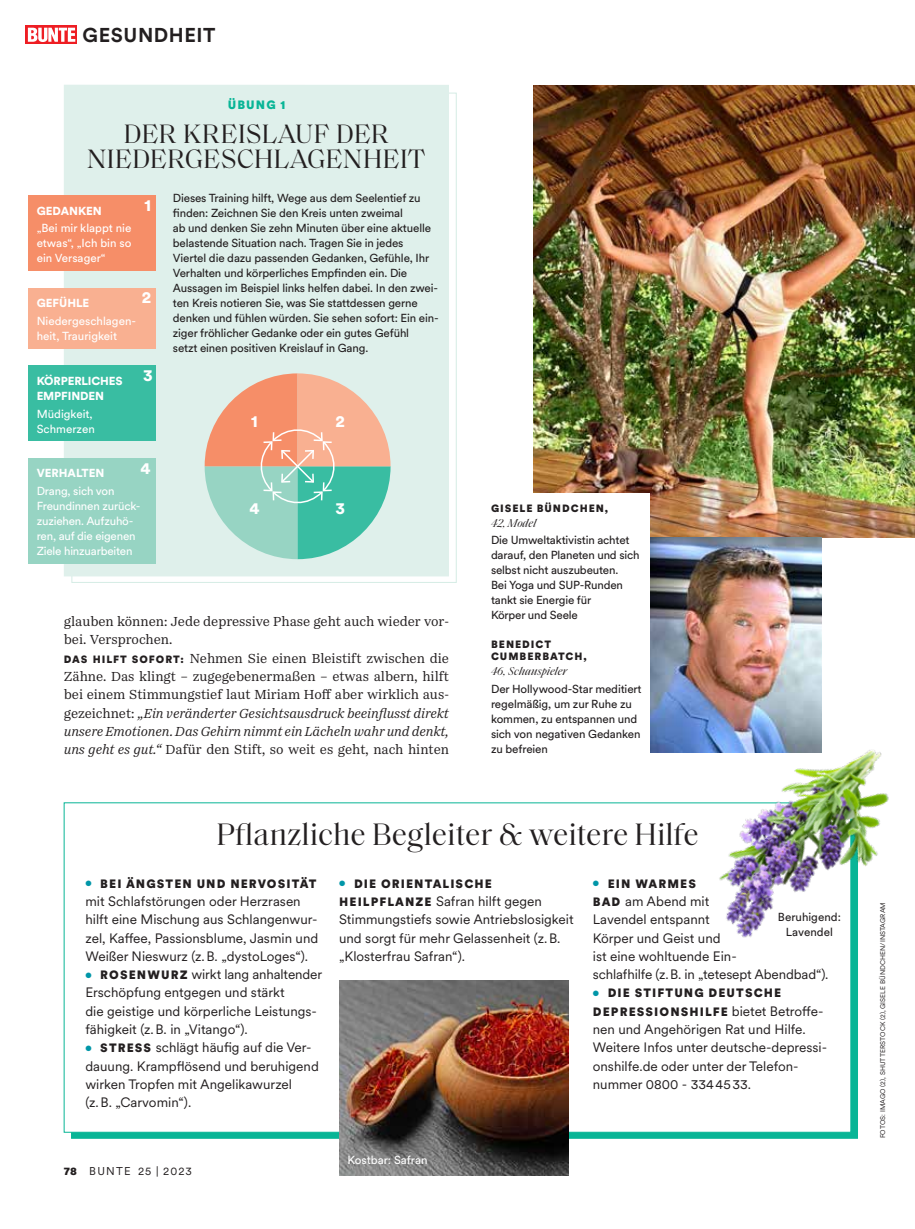
<style>
.page{position:relative;width:915px;height:1229px;background:#fff}
.page>*{position:absolute;margin:0;border:0;box-sizing:border-box;transform-origin:0 0}
.t1{font:31.5px "Saol Standard";color:#231f20}
.t2{font:27px/25.5px "Saol Standard";letter-spacing:.015em;color:#231f20;text-align:center}
.t3{font:700 19.8px "Circular XX";letter-spacing:.025em;color:#231f20}
.t4{font:900 16.5px "Circular XX";color:#fff}
.t5{font:13.5px/18.3px "Circular XX";color:#231f20}
.t6{font:13.5px/18.3px "Passenger Serif";color:#231f20}
.t7{font:900 12px/18.3px "Circular XX";letter-spacing:.09em;color:#231f20}
.t8{font:900 12px "Circular XX";letter-spacing:.09em;color:#08b596}
.t9{font:11.55px/15px "Circular XX";letter-spacing:-.01em;color:#231f20}
.t10{font:11.55px/15px "Circular XX";letter-spacing:-.005em;color:#fff}
.t11{font:900 11.55px/15px "Circular XX";letter-spacing:-.01em;color:#fff}
.t12{font:italic 11.55px "Saol Standard";color:#231f20}
.t13{font:11.25px "Circular XX";letter-spacing:.1em;color:#231f20}
.t14{font:900 10.5px/12px "Circular XX";letter-spacing:.09em;color:#231f20}
.t15{font:6.75px "Circular XX";letter-spacing:.01em;color:#231f20}
.s1{font-family:"Circular XX";font-weight:900;font-size:10.5px}
.s2{font-style:italic}
.s3{font-weight:400;font-size:7.5px;color:#0096a8}
.s4{font-size:7.5px;color:#0096a8}
.s5{font-weight:900;font-size:12px}
.s6{font-weight:900}
.s7{font-weight:400;font-size:13.5px}
</style>
<div class="page">
<img style="left:533px;top:85px;width:381px;height:453px">
<img style="left:650px;top:538px;width:170px;height:214px">
<img style="left:672px;top:732px;width:217px;height:218px">
<img style="left:339px;top:980px;width:229px;height:195px">
<div style="left:482px;top:494px;width:167px;height:136px;background:#fff"></div>
<div style="left:64px;top:85px;width:385px;height:491px;background:#dff0eb"></div>
<svg style="left:204px;top:373px;width:186px;height:186px"></svg>
<div style="left:28px;top:195px;width:128px;height:76px;background:#f68e68"></div>
<div style="left:28px;top:288px;width:128px;height:61px;background:#f9b091"></div>
<div style="left:28px;top:365px;width:128px;height:76px;background:#39bda2"></div>
<div style="left:28px;top:458px;width:128px;height:105px;background:#97d4c3"></div>
<div style="left:26px;top:26px;width:51px;height:18px;background:linear-gradient(to right,#ee1d23,#ee1d23)"></div>
<svg style="left:28px;top:28px;width:47px;height:14px"></svg>
<hr style="left:914px;top:642px;width:1px;height:204px;background:#b62467">
<img style="left:914px;top:665px;width:1px;height:181px">
<hr style="left:914px;top:1103px;width:1px;height:126px;background:#b62467">
<hr style="left:914px;top:1123px;width:1px;height:106px;background:#231f20">
<h3 class="t3" style="left:83px;top:21px;width:134px">GESUNDHEIT</h3>
<p class="t8" style="left:227px;top:96px;width:59px">ÜBUNG 1</p>
<h2 class="t2" style="left:87px;top:119px;width:340px">DER KREISLAUF DER<br>NIEDERGESCHLAGENHEIT</h2>
<p class="t11" style="left:37px;top:203px;width:67px">GEDANKEN</p>
<p class="t10" style="left:37px;top:220px;width:96px;text-align:justify">„Bei mir klappt nie etwas“, „Ich bin so ein Versager“</p>
<h3 class="t4" style="left:144px;top:194px;width:8px">1</h3>
<h3 class="t4" style="left:142px;top:286px;width:11px">2</h3>
<p class="t11" style="left:37px;top:295px;width:54px">GEFÜHLE</p>
<p class="t10" style="left:37px;top:313px;width:101px">Niedergeschlagen&shy;heit, Traurigkeit</p>
<p class="t11" style="left:37px;top:373px;width:87px">KÖRPERLICHES<br>EMPFINDEN</p>
<p class="t10" style="left:37px;top:405px;width:60px">Müdigkeit,<br>Schmerzen</p>
<h3 class="t4" style="left:143px;top:364px;width:11px">3</h3>
<h3 class="t4" style="left:140px;top:456px;width:12px">4</h3>
<p class="t11" style="left:37px;top:465px;width:69px">VERHALTEN</p>
<p class="t10" style="left:37px;top:483px;width:105px">Drang, sich von<br>Freundinnen zurück&shy;zuziehen. Aufzuhö&shy;ren, auf die eigenen<br>Ziele hinzuarbeiten</p>
<p class="t9" style="left:173px;top:190px;width:267px">Dieses Training hilft, Wege aus dem Seelentief zu finden: Zeichnen Sie den Kreis unten zweimal<br>ab und denken Sie zehn Minuten über eine aktuelle belastende Situation nach. Tragen Sie in jedes Viertel die dazu passenden Gedanken, Gefühle, Ihr Verhalten und körperliches Empfinden ein. Die Aussagen im Beispiel links helfen dabei. In den zwei&shy;ten Kreis notieren Sie, was Sie stattdessen gerne denken und fühlen würden. Sie sehen sofort: Ein ein&shy;ziger fröhlicher Gedanke oder ein gutes Gefühl<br>setzt einen positiven Kreislauf in Gang.</p>
<h3 class="t4" style="left:251px;top:409px;width:8px">1</h3>
<h3 class="t4" style="left:249px;top:496px;width:12px">4</h3>
<h3 class="t4" style="left:335px;top:409px;width:11px">2</h3>
<h3 class="t4" style="left:335px;top:496px;width:11px">3</h3>
<p class="t6" style="left:64px;top:612px;width:386px">glauben können: Jede depressive Phase geht auch wieder vor&shy;bei. Versprochen.<br><span class="s1">DAS HILFT SOFORT:</span> Nehmen Sie einen Bleistift zwischen die Zähne. Das klingt – zugegebenermaßen – etwas albern, hilft bei einem Stimmungstief laut Miriam Hoff aber wirklich aus&shy;gezeichnet: <span class="s2">„Ein veränderter Gesichtsausdruck beeinflusst direkt unsere Emotionen. Das Gehirn nimmt ein Lächeln wahr und denkt, uns geht es gut.“</span> Dafür den Stift, so weit es geht, nach hinten</p>
<p class="t14" style="left:491px;top:502px;width:119px">GISELE BÜNDCHEN,</p>
<p class="t12" style="left:491px;top:514px;width:47px">42, Model</p>
<p class="t9" style="left:491px;top:532px;width:150px">Die Umweltaktivistin achtet darauf, den Planeten und sich selbst nicht auszubeuten.<br>Bei Yoga und SUP-Runden tankt sie Energie für<br>Körper und Seele</p>
<p class="t14" style="left:491px;top:638px;width:97px">BENEDICT<br>CUMBERBATCH,</p>
<p class="t12" style="left:491px;top:663px;width:78px">46, Schauspieler</p>
<p class="t9" style="left:491px;top:680px;width:152px">Der Hollywood-Star meditiert regelmäßig, um zur Ruhe zu kommen, zu entspannen und sich von negativen Gedanken zu befreien</p>
<h1 class="t1" style="left:216px;top:812px;width:483px">Pflanzliche Begleiter &amp; weitere Hilfe</h1>
<p class="t7" style="left:85px;top:874px;width:232px"><span class="s3">●</span> BEI ÄNGSTEN UND NERVOSITÄT</p>
<p class="t5" style="left:85px;top:891px;width:234px">mit Schlafstörungen oder Herzrasen hilft eine Mischung aus Schlangenwur&shy;zel, Kaffee, Passionsblume, Jasmin und Weißer Nieswurz (z.B. „dystoLoges“).</p>
<p class="t5" style="left:85px;top:965px;width:238px"><span class="s4">●</span> <span class="s5">ROSENWURZ</span> wirkt lang anhaltender Erschöpfung entgegen und stärkt<br>die geistige und körperliche Leistungs&shy;fähigkeit (z.B. in „Vitango“).</p>
<p class="t5" style="left:85px;top:1038px;width:235px"><span class="s4">●</span> <span class="s5">STRESS</span> schlägt häufig auf die Ver&shy;dauung. Krampflösend und beruhigend wirken Tropfen mit Angelikawurzel (z.B. „Carvomin“).</p>
<p class="t7" style="left:339px;top:874px;width:154px"><span class="s3">●</span> DIE ORIENTALISCHE</p>
<p class="t5" style="left:339px;top:891px;width:236px"><span class="s5">HEILPFLANZE</span> Safran hilft gegen Stimmungstiefs sowie Antriebslosigkeit und sorgt für mehr Gelassenheit (z.B. „Klosterfrau Safran“).</p>
<p class="t13" style="left:64px;top:1163px;width:130px"><span class="s6">78</span> BUNTE 25 | 2023</p>
<p class="t10" style="left:347px;top:1152px;width:81px">Kostbar: Safran</p>
<p class="t7" style="left:592px;top:874px;width:105px"><span class="s3">●</span> EIN WARMES</p>
<p class="t5" style="left:592px;top:891px;width:237px"><span class="s5">BAD</span> am Abend mit<br>Lavendel entspannt<br>Körper und Geist und<br>ist eine wohltuende Ein-<br>schlafhilfe (z.B. in „tetesept Abendbad“).</p>
<p class="t7" style="left:592px;top:983px;width:232px"><span class="s3">●</span> DIE STIFTUNG DEUTSCHE<br>DEPRESSIONSHILFE <span class="s7">bietet Betroffe-</span></p>
<p class="t5" style="left:592px;top:1019px;width:236px">nen und Angehörigen Rat und Hilfe.<br>Weitere Infos unter deutsche-depressi&shy;onshilfe.de oder unter der Telefon&shy;nummer 0800 - 3344533.</p>
<p class="t9" style="left:777px;top:909px;width:64px;text-align:center">Beruhigend:<br>Lavendel</p>
<p class="t15" style="left:878px;top:1138px;width:238px;rotate:-90deg">FOTOS: IMAGO (2), SHUTTERSTOCK (2), GISELE BÜNDCHEN/INSTAGRAM</p>
</div>
